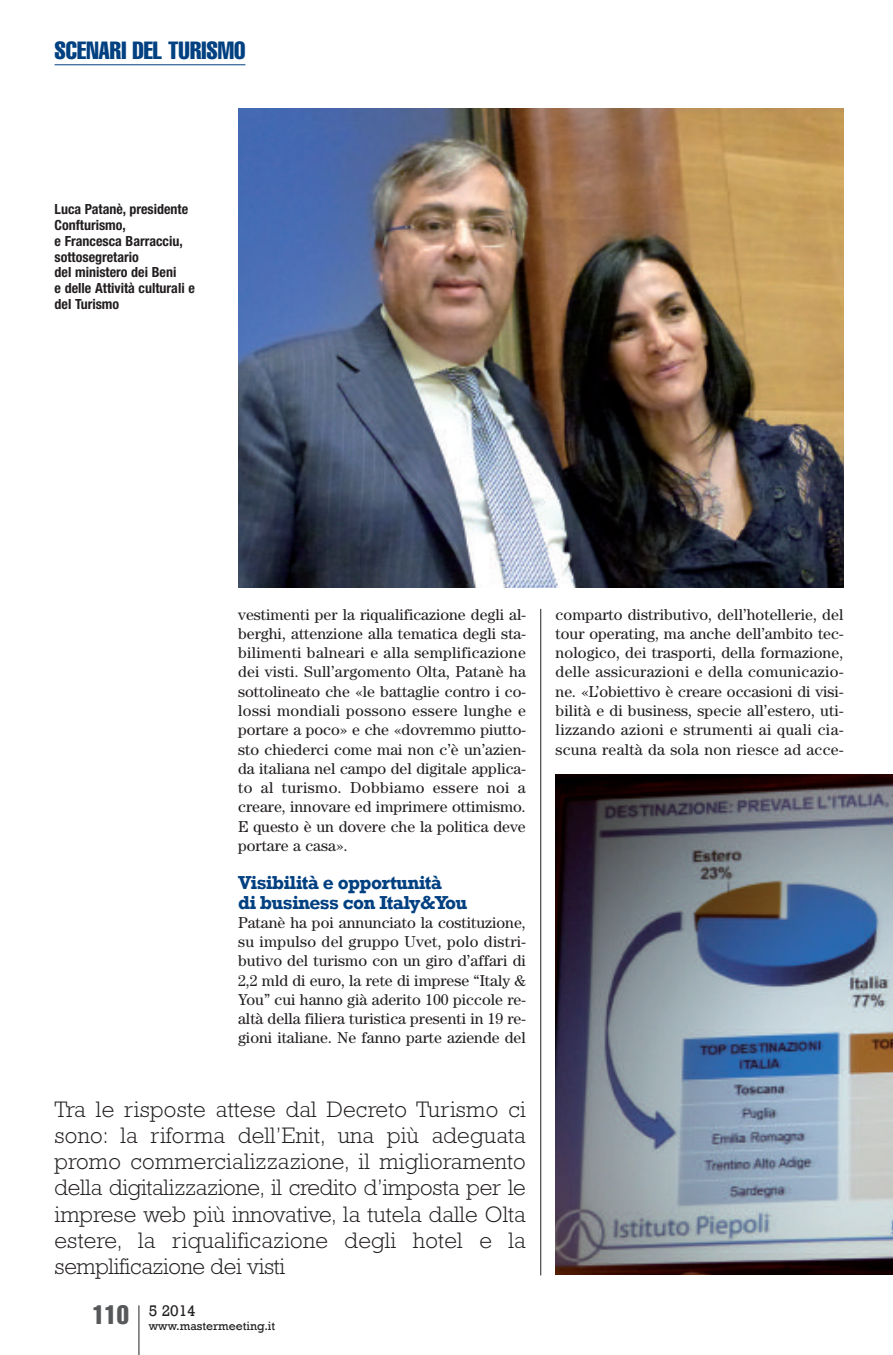
<style>
.page{position:relative;width:893px;height:1355px;background:#fff}
.page>*{position:absolute;margin:0;border:0;box-sizing:border-box;transform-origin:0 0}
.t1{font:extra-condensed 24.5px "Helvetica";color:#014081}
.t2{font:300 22.75px/26.2px "Rockwell";letter-spacing:.005em;color:#231f20;text-align:justify}
.t3{font:700 19.25px/19.2px "Rockwell";letter-spacing:-.035em;color:#014081}
.t4{font:15.75px/19.2px "Century";color:#231f20;text-align:justify}
.t5{font:15.75px "Rockwell";color:#231f20}
.t6{font:700 condensed 14px/15.8px "Helvetica Neue";color:#231f20}
.t7{font:12.25px "Rockwell";color:#231f20}
</style>
<div class="page">
<hr style="left:138px;top:1305px;width:1px;height:49px;background:#231f20">
<hr style="left:55px;top:64px;width:190px;height:1px;background:#014081">
<hr style="left:540px;top:609px;width:1px;height:666px;background:#231f20">
<img style="left:238px;top:108px;width:605px;height:479px">
<img style="left:556px;top:774px;width:337px;height:500px">
<h1 class="t1" style="left:55px;top:42px;width:192px">SCENARI DEL TURISMO</h1>
<p class="t6" style="left:55px;top:203px;width:142px">Luca Patanè, presidente<br>Confturismo,<br>e Francesca Barracciu, sottosegretario<br>del ministero dei Beni<br>e delle Attività culturali e del Turismo</p>
<p class="t4" style="left:238px;top:606px;width:289px">vestimenti per la riqualificazione degli al&shy;berghi, attenzione alla tematica degli sta&shy;bilimenti balneari e alla semplificazione dei visti. Sull’argomento Olta, Patanè ha sottolineato che «le battaglie contro i co&shy;lossi mondiali possono essere lunghe e portare a poco» e che «dovremmo piutto&shy;sto chiederci come mai non c’è un’azien&shy;da italiana nel campo del digitale applica&shy;to al turismo. Dobbiamo essere noi a creare, innovare ed imprimere ottimismo.<br>E questo è un dovere che la politica deve portare a casa».</p>
<p class="t3" style="left:238px;top:872px;width:231px">Visibilità e opportunità<br>di business con italy&amp;You</p>
<p class="t4" style="left:238px;top:914px;width:289px">Patanè ha poi annunciato la costituzione, su impulso del gruppo Uvet, polo distri&shy;butivo del turismo con un giro d’affari di 2,2 mld di euro, la rete di imprese “Italy &amp; You” cui hanno già aderito 100 piccole re&shy;altà della filiera turistica presenti in 19 re&shy;gioni italiane. Ne fanno parte aziende del</p>
<p class="t2" style="left:55px;top:1097px;width:473px">Tra le risposte attese dal Decreto Turismo ci sono: la riforma dell’Enit, una più adeguata promo commercializzazione, il miglioramento della digitalizzazione, il credito d’imposta per le imprese web più innovative, la tutela dalle Olta estere, la riqualificazione degli hotel e la semplificazione dei visti</p>
<p class="t7" style="left:92px;top:1318px;width:184px"><sup>110</sup> www.mastermeeting.it</p>
<p class="t5" style="left:149px;top:1300px;width:49px">5 2014</p>
<p class="t4" style="left:556px;top:606px;width:289px">comparto distributivo, dell’hotellerie, del tour operating, ma anche dell’ambito tec&shy;nologico, dei trasporti, della formazione, delle assicurazioni e della comunicazio&shy;ne. «L’obiettivo è creare occasioni di visi&shy;bilità e di business, specie all’estero, uti&shy;lizzando azioni e strumenti ai quali cia&shy;scuna realtà da sola non riesce ad acce-</p>
</div>
